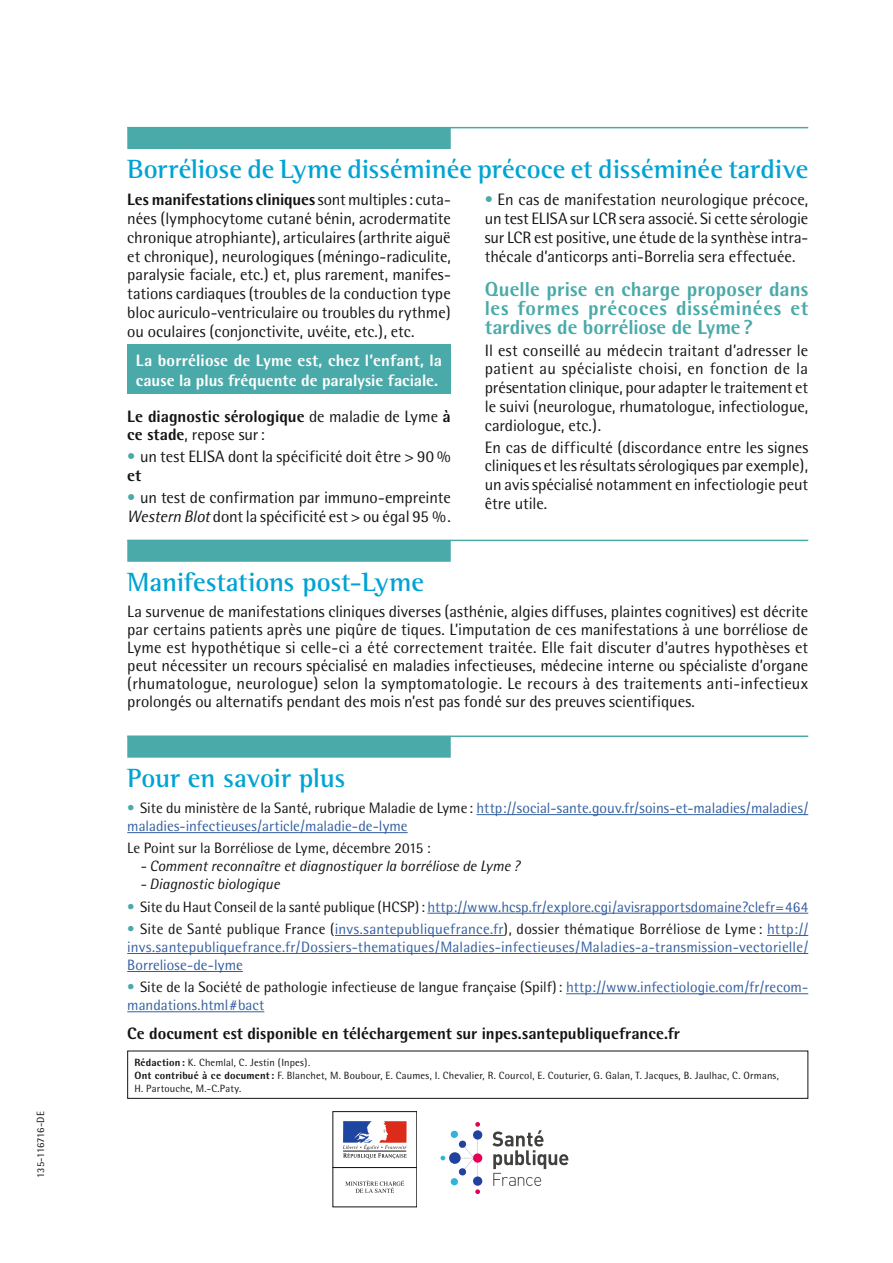
<style>
.page{position:relative;width:893px;height:1263px;background:#fff}
.page>*{position:absolute;margin:0;border:0;box-sizing:border-box;transform-origin:0 0}
.H1-Titre_niveau_1{font:700 27px "Rotis Semi Serif";letter-spacing:-.005em;color:#00a3d3}
.H2_-_sous_titre_cour{font:800 20.25px/18.8px "Rotis Semi Sans";letter-spacing:.005em;color:#4aaaa9;text-align:justify}
.Texte{font:16.5px/18.8px "Rotis Semi Sans";letter-spacing:-.005em;color:#131413;text-align:justify}
.Texte-2{font:800 16.5px/18.8px "Rotis Semi Sans";color:#131413}
.t1{font:800 16.5px/19.5px "Rotis Semi Sans";letter-spacing:.005em;color:#fff}
.t2{font:15px/18px "Rotis Semi Sans";color:#345f9f}
.texte-puce-savoir-pl{font:15px/18px "Rotis Semi Sans";color:#131413}
.texte-puce-savoir-pl-2{font:italic 15px "Rotis Semi Sans";color:#131413}
.Ours{font:10.5px/12.8px "Rotis Semi Sans";letter-spacing:.015em;color:#131413}
.Ours-2{font:10.5px "Rotis Semi Sans";letter-spacing:-.02em;color:#131413}
.s1{font-weight:800}
.s2{font-weight:400}
.s3{color:#4aaaa9}
.s4{font-style:italic}
.s5{color:#131413}
.s6{color:#345f9f}
</style>
<div class="page">
<div style="left:127px;top:540px;width:323px;height:21px;background:#4aaaa9"></div>
<hr style="left:127px;top:539px;width:680px;height:2px;background:#4aaaa9">
<div style="left:127px;top:735px;width:323px;height:22px;background:#4aaaa9"></div>
<hr style="left:127px;top:735px;width:680px;height:1px;background:#4aaaa9">
<hr style="left:476px;top:814px;width:331px;height:1px;background:#345f9f">
<hr style="left:127px;top:832px;width:280px;height:1px;background:#345f9f">
<hr style="left:427px;top:912px;width:380px;height:1px;background:#345f9f">
<hr style="left:335px;top:934px;width:168px;height:1px;background:#345f9f">
<hr style="left:766px;top:934px;width:41px;height:1px;background:#345f9f">
<hr style="left:127px;top:952px;width:680px;height:1px;background:#345f9f">
<hr style="left:127px;top:970px;width:116px;height:1px;background:#345f9f">
<hr style="left:565px;top:993px;width:242px;height:1px;background:#345f9f">
<hr style="left:127px;top:1011px;width:137px;height:1px;background:#345f9f">
<div style="left:127px;top:127px;width:323px;height:22px;background:#4aaaa9"></div>
<hr style="left:127px;top:127px;width:680px;height:1px;background:#4aaaa9">
<div style="left:127px;top:344px;width:323px;height:50px;background:#4aaaa9"></div>
<div style="left:473px;top:1176px;width:9px;height:9px;background:#22429f;border-radius:50%"></div>
<div style="left:473px;top:1153px;width:9px;height:9px;background:#e50058;border-radius:50%"></div>
<svg style="left:440px;top:1122px;width:40px;height:71px"></svg>
<svg style="left:492px;top:1130px;width:76px;height:55px"></svg>
<div style="left:332px;top:1167px;width:85px;height:39px;border:1px solid #131413"></div>
<svg style="left:345px;top:1180px;width:59px;height:12px"></svg>
<div style="left:332px;top:1111px;width:85px;height:56px;border:1px solid #131413"></div>
<svg style="left:343px;top:1121px;width:63px;height:37px"></svg>
<p class="Ours-2" style="left:35px;top:1177px;width:68px;rotate:-90deg">135-116716-DE</p>
<h1 class="H1-Titre_niveau_1" style="left:127px;top:153px;width:682px">Borréliose de Lyme disséminée précoce et disséminée tardive</h1>
<p class="Texte" style="left:127px;top:190px;width:325px"><span class="s1">Les manifestations cliniques</span> sont multiples: cuta&shy;nées (lymphocytome cutané bénin, acrodermatite chronique atrophiante), articulaires (arthrite aiguë et chronique), neurologiques (méningo-radiculite, paralysie faciale, etc.) et, plus rarement, manifes&shy;tations cardiaques (troubles de la conduction type bloc auriculo-ventriculaire ou troubles du rythme) ou oculaires (conjonctivite, uvéite, etc.), etc.</p>
<p class="t1" style="left:136px;top:350px;width:308px">La borréliose de Lyme est, chez l’enfant, la cause la plus fréquente de paralysie faciale.</p>
<p class="Texte-2" style="left:127px;top:406px;width:325px">Le diagnostic sérologique <span class="s2">de maladie de Lyme</span> à ce stade<span class="s2">, repose sur:</span></p>
<p class="Texte" style="left:127px;top:447px;width:325px"><span class="s3">•</span> un test ELISA dont la spécificité doit être &gt; 90 % <span class="s1">et</span></p>
<p class="Texte" style="left:127px;top:488px;width:325px"><span class="s3">•</span> un test de confirmation par immuno-empreinte<br><span class="s4">Western Blot</span> dont la spécificité est &gt; ou égal 95 %.</p>
<p class="Texte" style="left:484px;top:190px;width:325px"><span class="s3">•</span> En cas de manifestation neurologique précoce, un test ELISA sur LCR sera associé. Si cette sérologie sur LCR est positive, une étude de la synthèse intra&shy;thécale d’anticorps anti-Borrelia sera effectuée.</p>
<h2 class="H2_-_sous_titre_cour" style="left:484px;top:279px;width:325px">Quelle prise en charge proposer dans les formes précoces disséminées et tardives de borréliose de Lyme ?</h2>
<p class="Texte" style="left:484px;top:340px;width:325px">Il est conseillé au médecin traitant d’adresser le patient au spécialiste choisi, en fonction de la présentation clinique, pour adapter le traitement et le suivi (neurologue, rhumatologue, infectiologue, cardiologue, etc.).</p>
<p class="Texte" style="left:484px;top:437px;width:325px">En cas de difficulté (discordance entre les signes cliniques et les résultats sérologiques par exemple), un avis spécialisé notamment en infectiologie peut être utile.</p>
<h1 class="H1-Titre_niveau_1" style="left:127px;top:565px;width:298px">Manifestations post-Lyme</h1>
<p class="Texte" style="left:127px;top:602px;width:682px;line-height:18px">La survenue de manifestations cliniques diverses (asthénie, algies diffuses, plaintes cognitives) est décrite par certains patients après une piqûre de tiques. L’imputation de ces manifestations à une borréliose de Lyme est hypothétique si celle-ci a été correctement traitée. Elle fait discuter d’autres hypothèses et peut nécessiter un recours spécialisé en maladies infectieuses, médecine interne ou spécialiste d’organe (rhumatologue, neurologue) selon la symptomatologie. Le recours à des traitements anti-infectieux prolongés ou alternatifs pendant des mois n’est pas fondé sur des preuves scientifiques.</p>
<h1 class="H1-Titre_niveau_1" style="left:127px;top:761px;width:219px">Pour en savoir plus</h1>
<p class="t2" style="left:127px;top:798px;width:682px"><span class="s3">•</span> <span class="s5">Site du ministère de la Santé, rubrique Maladie de Lyme :</span> http://social-sante.gouv.fr/soins-et-maladies/maladies/ maladies-infectieuses/article/maladie-de-lyme</p>
<p class="texte-puce-savoir-pl" style="left:127px;top:839px;width:305px">Le Point sur la Borréliose de Lyme, décembre 2015 :</p>
<p class="texte-puce-savoir-pl-2" style="left:140px;top:857px;width:381px">- Comment reconnaître et diagnostiquer la borréliose de Lyme ?</p>
<p class="texte-puce-savoir-pl-2" style="left:140px;top:875px;width:141px">- Diagnostic biologique</p>
<p class="t2" style="left:127px;top:897px;width:682px"><span class="s3">•</span> <span class="s5">Site du Haut Conseil de la santé publique (HCSP):</span> http://www.hcsp.fr/explore.cgi/avisrapportsdomaine?clefr=464</p>
<p class="t2" style="left:127px;top:919px;width:682px;text-align:justify"><span class="s3">•</span> <span class="s5">Site de Santé publique France (</span>invs.santepubliquefrance.fr<span class="s5">), dossier thématique Borréliose de Lyme :</span> http:// invs.santepubliquefrance.fr/Dossiers-thematiques/Maladies-infectieuses/Maladies-a-transmission-vectorielle/ Borreliose-de-lyme</p>
<p class="texte-puce-savoir-pl" style="left:127px;top:977px;width:682px"><span class="s3">•</span> Site de la Société de pathologie infectieuse de langue française (Spilf): <span class="s6">http://www.infectiologie.com/fr/recom&shy;mandations.html#bact</span></p>
<p class="Texte-2" style="left:127px;top:1023px;width:554px">Ce document est disponible en téléchargement sur inpes.santepubliquefrance.fr</p>
<p class="Ours" style="left:134px;top:1055px;width:177px"><span class="s1">Rédaction:</span> K. Chemlal, C. Jestin (Inpes).</p>
<p class="Ours" style="left:134px;top:1068px;width:645px"><span class="s1">Ont contribué à ce document:</span> F. Blanchet, M. Boubour, E. Caumes, I. Chevalier, R. Courcol, E. Couturier, G. Galan, T. Jacques, B. Jaulhac, C. Ormans,<br>H. Partouche, M.-C.Paty.</p>
</div>
